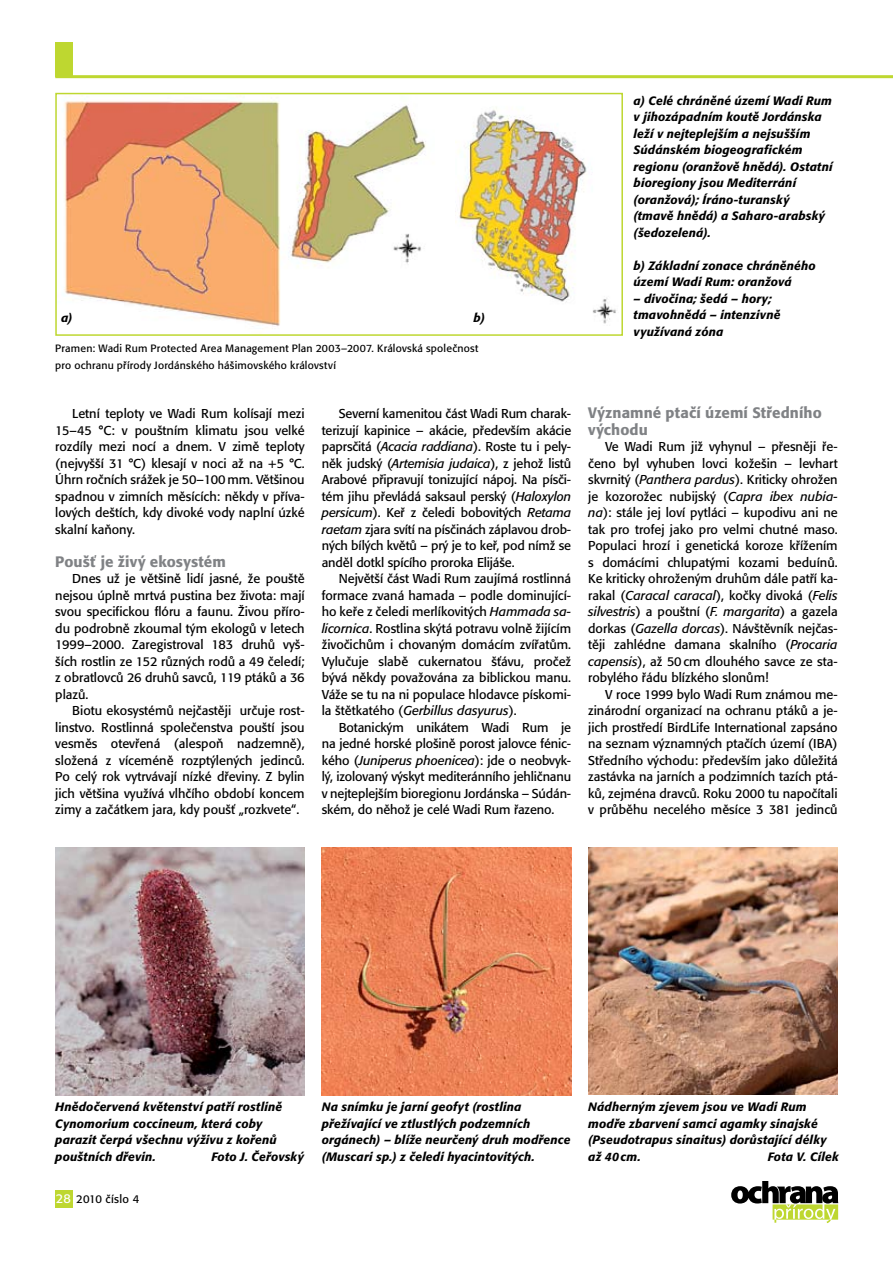
<style>
.page{position:relative;width:893px;height:1263px;background:#fff}
.page>*{position:absolute;margin:0;border:0;box-sizing:border-box;transform-origin:0 0}
.t1{font:500 15px/16.5px "Formata CE";letter-spacing:.005em;color:#808285}
.t2{font:12.75px/16.5px "Formata CE";color:#000;text-align:justify}
.t3{font:italic 500 12px/16.5px "Formata CE";letter-spacing:.015em;color:#000}
.t4{font:11.25px "Formata CE";letter-spacing:.025em;color:#000}
.t5{font:10.5px/16.5px "Formata CE";letter-spacing:.02em;color:#000}
.s1{font-style:italic}
.s2{font-size:12.75px;color:#fff}
</style>
<div class="page">
<div style="left:55px;top:43px;width:17px;height:34px;background:#bed730"></div>
<div style="left:55px;top:1191px;width:17px;height:17px;background:#bed730"></div>
<svg style="left:731px;top:1181px;width:107px;height:42px"></svg>
<hr style="left:55px;top:75px;width:838px;height:3px;background:#bed730">
<img style="left:455px;top:107px;width:161px;height:217px">
<img style="left:64px;top:100px;width:362px;height:226px">
<div style="left:55px;top:93px;width:568px;height:243px;border:2px solid #bed730"></div>
<img style="left:588px;top:847px;width:250px;height:248px">
<img style="left:55px;top:847px;width:250px;height:248px">
<img style="left:322px;top:847px;width:249px;height:248px">
<p class="t3" style="left:61px;top:310px;width:13px">a)</p>
<p class="t3" style="left:474px;top:310px;width:13px">b)</p>
<p class="t5" style="left:55px;top:340px;width:425px">Pramen: Wadi Rum Protected Area Management Plan 2003–2007. Královská společnost pro ochranu přírody Jordánského hášimovského království</p>
<p class="t2" style="left:55px;top:406px;width:251px;text-indent:17px">Letní teploty ve Wadi Rum kolísají mezi 15–45 °C: v pouštním klimatu jsou velké rozdíly mezi nocí a dnem. V zimě teploty (nejvyšší 31 °C) klesají v noci až na +5 °C.<br>Úhrn ročních srážek je 50–100mm. Většinou spadnou v zimních měsících: někdy v příva&shy;lových deštích, kdy divoké vody naplní úzké skalní kaňony.</p>
<p class="t1" style="left:55px;top:554px;width:172px">Poušť je živý ekosystém</p>
<p class="t2" style="left:55px;top:571px;width:251px;text-indent:17px">Dnes už je většině lidí jasné, že pouště nejsou úplně mrtvá pustina bez života: mají svou specifickou flóru a faunu. Živou příro&shy;du podrobně zkoumal tým ekologů v letech 1999–2000. Zaregistroval 183 druhů vyš&shy;ších rostlin ze 152 různých rodů a 49 čeledí; z obratlovců 26 druhů savců, 119 ptáků a 36 plazů.</p>
<p class="t2" style="left:55px;top:703px;width:251px;text-indent:17px">Biotu ekosystémů nejčastěji určuje rost&shy;linstvo. Rostlinná společenstva pouští jsou vesměs otevřená (alespoň nadzemně), složená z víceméně rozptýlených jedinců.<br>Po celý rok vytrvávají nízké dřeviny. Z bylin jich většina využívá vlhčího období koncem zimy a začátkem jara, kdy poušť „rozkvete“.</p>
<p class="t2" style="left:322px;top:406px;width:251px;text-indent:17px">Severní kamenitou část Wadi Rum charak&shy;terizují kapinice – akácie, především akácie paprsčitá (<span class="s1">Acacia raddiana</span>). Roste tu i pely&shy;něk judský (<span class="s1">Artemisia judaica</span>), z jehož listů Arabové připravují tonizující nápoj. Na písči&shy;tém jihu převládá saksaul perský (<span class="s1">Haloxylon persicum</span>). Keř z čeledi bobovitých <span class="s1">Retama raetam</span> zjara svítí na písčinách záplavou drob&shy;ných bílých květů – prý je to keř, pod nímž se anděl dotkl spícího proroka Elijáše.</p>
<p class="t2" style="left:322px;top:571px;width:251px;text-indent:17px">Největší část Wadi Rum zaujímá rostlinná formace zvaná hamada – podle dominující&shy;ho keře z čeledi merlíkovitých <span class="s1">Hammada sa&shy;licornica</span>. Rostlina skýtá potravu volně žijícím živočichům i chovaným domácím zvířatům.<br>Vylučuje slabě cukernatou šťávu, pročež bývá někdy považována za biblickou manu.<br>Váže se tu na ni populace hlodavce pískomi&shy;la štětkatého (<span class="s1">Gerbillus dasyurus</span>).</p>
<p class="t2" style="left:322px;top:719px;width:251px;text-indent:17px">Botanickým unikátem Wadi Rum je na jedné horské plošině porost jalovce fénic&shy;kého (<span class="s1">Juniperus phoenicea</span>): jde o neobvyk&shy;lý, izolovaný výskyt mediteránního jehličnanu v nejteplejším bioregionu Jordánska – Súdán&shy;ském, do něhož je celé Wadi Rum řazeno.</p>
<p class="t3" style="left:634px;top:92px;width:201px">a) Celé chráněné území Wadi Rum v jihozápadním koutě Jordánska leží v nejteplejším a nejsušším<br>Súdánském biogeografickém regionu (oranžově hnědá). Ostatní bioregiony jsou Mediterrání (oranžová); Íráno-turanský<br>(tmavě hnědá) a Saharo-arabský (šedozelená).</p>
<p class="t3" style="left:634px;top:257px;width:184px">b) Základní zonace chráněného území Wadi Rum: oranžová</p>
<p class="t3" style="left:634px;top:290px;width:148px">– divočina; šedá – hory; tmavohnědá – intenzivně využívaná zóna</p>
<p class="t1" style="left:588px;top:405px;width:235px">Významné ptačí území Středního východu</p>
<p class="t2" style="left:588px;top:439px;width:251px;text-indent:17px">Ve Wadi Rum již vyhynul – přesněji ře&shy;čeno byl vyhuben lovci kožešin – levhart skvrnitý (<span class="s1">Panthera pardus</span>). Kriticky ohrožen je kozorožec nubijský (<span class="s1">Capra ibex nubia&shy;na</span>): stále jej loví pytláci – kupodivu ani ne tak pro trofej jako pro velmi chutné maso.<br>Populaci hrozí i genetická koroze křížením s domácími chlupatými kozami beduínů.<br>Ke kriticky ohroženým druhům dále patří ka&shy;rakal (<span class="s1">Caracal caracal</span>), kočky divoká (<span class="s1">Felis silvestris</span>) a pouštní (<span class="s1">F. margarita</span>) a gazela dorkas (<span class="s1">Gazella dorcas</span>). Návštěvník nejčas&shy;těji zahlédne damana skalního (<span class="s1">Procaria capensis</span>), až 50cm dlouhého savce ze sta&shy;robylého řádu blízkého slonům!</p>
<p class="t2" style="left:588px;top:686px;width:251px;text-indent:17px">V roce 1999 bylo Wadi Rum známou me&shy;zinárodní organizací na ochranu ptáků a je&shy;jich prostředí BirdLife International zapsáno na seznam významných ptačích území (IBA)<br>Středního východu: především jako důležitá zastávka na jarních a podzimních tazích ptá&shy;ků, zejména dravců. Roku 2000 tu napočítali v průběhu necelého měsíce 3 381 jedinců</p>
<p class="t3" style="left:55px;top:1099px;width:228px">Hnědočervená květenství patří rostlině Cynomorium coccineum, která coby parazit čerpá všechnu výživu z kořenů pouštních dřevin.</p>
<p class="t3" style="left:211px;top:1149px;width:94px">Foto J. Čeřovský</p>
<p class="t4" style="left:56px;top:1193px;width:85px"><span class="s2">28</span> 2010 číslo 4</p>
<p class="t3" style="left:322px;top:1099px;width:250px">Na snímku je jarní geofyt (rostlina přežívající ve ztlustlých podzemních orgánech) – blíže neurčený druh modřence (Muscari sp.) z čeledi hyacintovitých.</p>
<p class="t3" style="left:588px;top:1099px;width:240px">Nádherným zjevem jsou ve Wadi Rum modře zbarvení samci agamky sinajské (Pseudotrapus sinaitus) dorůstající délky až 40cm.</p>
<p class="t3" style="left:768px;top:1149px;width:73px">Fota V. Cílek</p>
</div>
